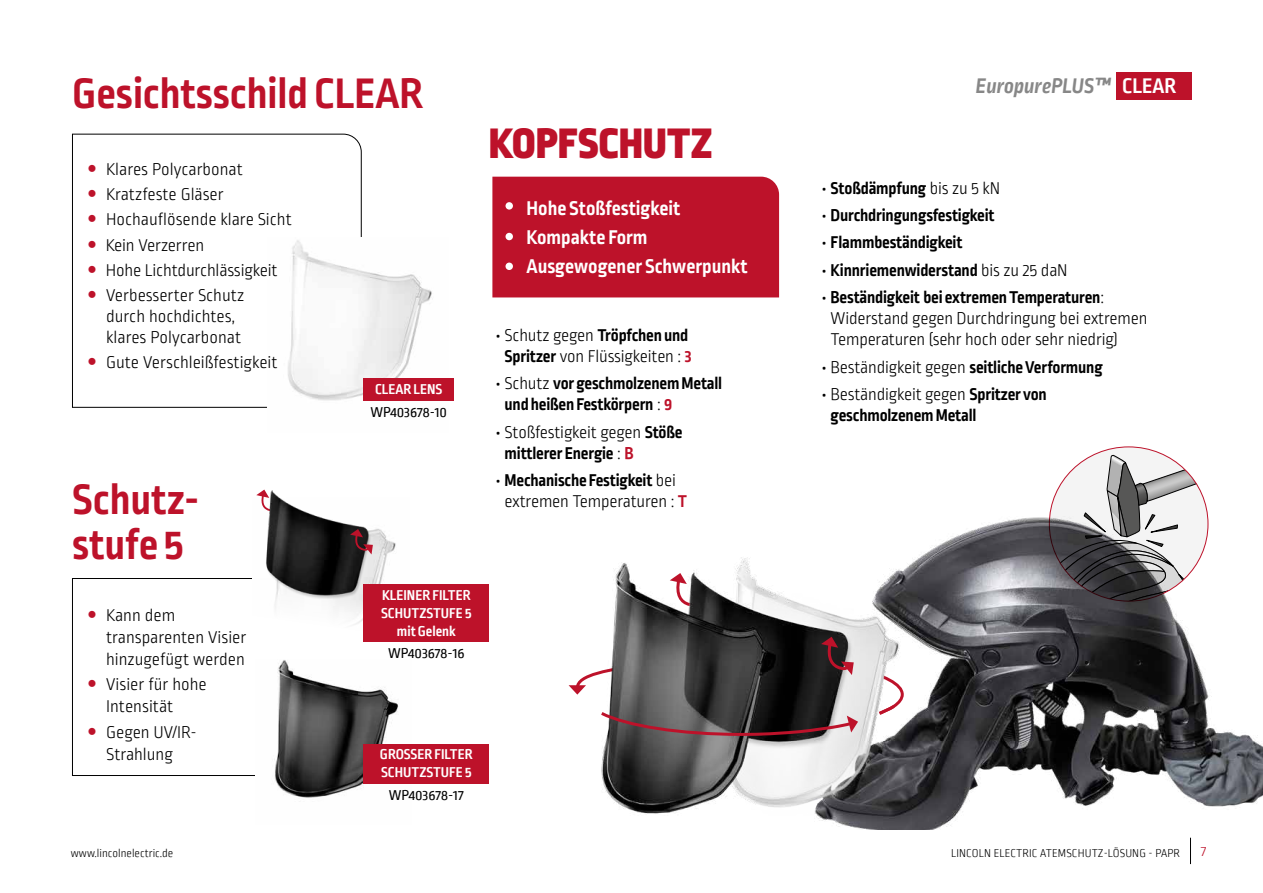
<style>
.page{position:relative;width:1263px;height:893px;background:#fff}
.page>*{position:absolute;margin:0;border:0;box-sizing:border-box;transform-origin:0 0}
.t1{font:700 45px/45px "Ropa Sans Pro";color:#bd122a}
.t2{font:900 45px "Ropa Sans Pro";letter-spacing:.01em;color:#bd122a}
.t3{font:italic 700 22.2px "Ropa Sans PTT";color:#878787}
.t4{font:700 21px/29.4px "Ropa Sans Pro";color:#fff}
.t5{font:300 18px/25.2px "Ropa Sans Pro";color:#000}
.t6{font:700 18px/21px "Ropa Sans Pro";letter-spacing:-.01em;color:#000}
.t7{font:700 15px/18px "Ropa Sans PTT";color:#fff}
.t8{font:15px "Ropa Sans PTT";color:#000}
.t9{font:300 15px "Ropa Sans PTT";color:#bd122a}
.t10{font:300 12px "Ropa Sans PTT";letter-spacing:.01em;color:#000}
.s1{font-weight:700}
.s2{font-weight:700;color:#bd122a}
.s3{font-weight:300}
.s4{color:#bd122a}
.s5{font-style:normal;color:#fff}
</style>
<div class="page">
<svg style="left:72px;top:578px;width:183px;height:198px"></svg>
<img style="left:252px;top:529px;width:157px;height:116px">
<img style="left:251px;top:489px;width:129px;height:126px">
<svg style="left:350px;top:529px;width:23px;height:25px"></svg>
<svg style="left:72px;top:134px;width:290px;height:274px"></svg>
<div style="left:492px;top:177px;width:287px;height:120px;background:#bd122a"></div>
<div style="left:1116px;top:72px;width:75px;height:28px;background:#bd122a"></div>
<div style="left:505px;top:202px;width:8px;height:8px;background:#fff;border-radius:50%"></div>
<div style="left:505px;top:233px;width:8px;height:7px;background:#fff;border-radius:50%"></div>
<div style="left:505px;top:263px;width:8px;height:7px;background:#fff;border-radius:50%"></div>
<img style="left:268px;top:238px;width:164px;height:170px">
<div style="left:364px;top:378px;width:90px;height:23px;background:#bd122a"></div>
<img style="left:568px;top:516px;width:695px;height:313px">
<svg style="left:569px;top:637px;width:336px;height:100px"></svg>
<svg style="left:1049px;top:448px;width:159px;height:154px"></svg>
<img style="left:274px;top:660px;width:137px;height:138px">
<div style="left:364px;top:744px;width:125px;height:39px;background:#bd122a"></div>
<div style="left:364px;top:585px;width:125px;height:57px;background:#bd122a"></div>
<svg style="left:1190px;top:838px;width:1px;height:26px"></svg>
<svg style="left:89px;top:611px;width:7px;height:7px"></svg>
<svg style="left:89px;top:680px;width:7px;height:7px"></svg>
<svg style="left:89px;top:728px;width:7px;height:7px"></svg>
<svg style="left:89px;top:165px;width:7px;height:7px"></svg>
<svg style="left:89px;top:190px;width:7px;height:7px"></svg>
<svg style="left:89px;top:215px;width:7px;height:7px"></svg>
<svg style="left:89px;top:241px;width:7px;height:7px"></svg>
<svg style="left:89px;top:266px;width:7px;height:7px"></svg>
<svg style="left:89px;top:291px;width:7px;height:7px"></svg>
<svg style="left:89px;top:358px;width:7px;height:7px"></svg>
<h1 class="t1" style="left:72px;top:74px;width:353px">Gesichtsschild CLEAR</h1>
<p class="t5" style="left:106px;top:158px;width:187px">Klares Polycarbonat<br>Kratzfeste Gläser<br>Hochauflösende klare Sicht<br>Kein Verzerren<br>Hohe Lichtdurchlässigkeit<br>Verbesserter Schutz</p>
<p class="t5" style="left:106px;top:307px;width:136px;line-height:21px">durch hochdichtes, klares Polycarbonat</p>
<p class="t5" style="left:106px;top:351px;width:173px">Gute Verschleißfestigkeit</p>
<h1 class="t1" style="left:72px;top:480px;width:128px">Schutz&shy;stufe 5</h1>
<p class="t5" style="left:106px;top:606px;width:142px;line-height:21.6px">Kann dem transparenten Visier hinzugefügt werden</p>
<p class="t5" style="left:106px;top:675px;width:102px;line-height:21.6px">Visier für hohe<br>Intensität</p>
<p class="t5" style="left:106px;top:722px;width:92px;line-height:21.6px">Gegen UV/IR-<br>Strahlung</p>
<p class="t7" style="left:375px;top:381px;width:69px">CLEAR LENS</p>
<p class="t8" style="left:370px;top:404px;width:78px">WP403678-10</p>
<p class="t7" style="left:381px;top:587px;width:92px;text-align:center">KLEINER FILTER<br>SCHUTZSTUFE 5 mit Gelenk</p>
<p class="t8" style="left:388px;top:645px;width:78px">WP403678-16</p>
<p class="t7" style="left:380px;top:746px;width:94px">GROSSER FILTER<br>SCHUTZSTUFE 5</p>
<p class="t8" style="left:389px;top:787px;width:77px">WP403678-17</p>
<h1 class="t2" style="left:489px;top:116px;width:224px">KOPFSCHUTZ</h1>
<p class="t4" style="left:526px;top:194px;width:223px">Hohe Stoßfestigkeit<br>Kompakte Form<br>Ausgewogener Schwerpunkt</p>
<p class="t5" style="left:496px;top:326px;width:197px;line-height:21px;text-align:center"><span class="s1">•</span> Schutz gegen <span class="s1">Tröpfchen und<br>Spritzer</span> von Flüssigkeiten : <span class="s2">3</span></p>
<p class="t6" style="left:505px;top:374px;width:219px;text-indent:-9px">• <span class="s3">Schutz</span> vor geschmolzenem Metall und heißen Festkörpern <span class="s3">:</span> <span class="s4">9</span></p>
<p class="t6" style="left:505px;top:422px;width:179px;text-indent:-9px">• <span class="s3">Stoßfestigkeit gegen</span> Stöße mittlerer Energie <span class="s3">:</span> <span class="s4">B</span></p>
<p class="t5" style="left:505px;top:471px;width:184px;line-height:21px;text-indent:-9px"><span class="s1">• Mechanische Festigkeit</span> bei extremen Temperaturen : <span class="s2">T</span></p>
<p class="t3" style="left:976px;top:73px;width:202px">EuropurePLUS™ <span class="s5">CLEAR</span></p>
<p class="t6" style="left:822px;top:178px;width:180px">• Stoßdämpfung <span class="s3">bis zu 5 kN</span></p>
<p class="t6" style="left:822px;top:206px;width:174px">• Durchdringungsfestigkeit</p>
<p class="t6" style="left:822px;top:233px;width:142px">• Flammbeständigkeit</p>
<p class="t6" style="left:822px;top:260px;width:247px">• Kinnriemenwiderstand <span class="s3">bis zu 25 daN</span></p>
<p class="t5" style="left:831px;top:288px;width:318px;line-height:21px;text-indent:-9px"><span class="s1">• Beständigkeit bei extremen Temperaturen</span>:<br>Widerstand gegen Durchdringung bei extremen<br>Temperaturen (sehr hoch oder sehr niedrig)</p>
<p class="t6" style="left:822px;top:357px;width:282px">• <span class="s3">Beständigkeit gegen</span> seitliche Verformung</p>
<p class="t6" style="left:831px;top:385px;width:218px;text-indent:-9px">• <span class="s3">Beständigkeit gegen</span> Spritzer von geschmolzenem Metall</p>
<p class="t10" style="left:71px;top:847px;width:104px">www.lincolnelectric.de</p>
<p class="t10" style="left:951px;top:847px;width:231px">LINCOLN ELECTRIC ATEMSCHUTZ-LÖSUNG - PAPR</p>
<p class="t9" style="left:1201px;top:843px;width:7px">7</p>
</div>
